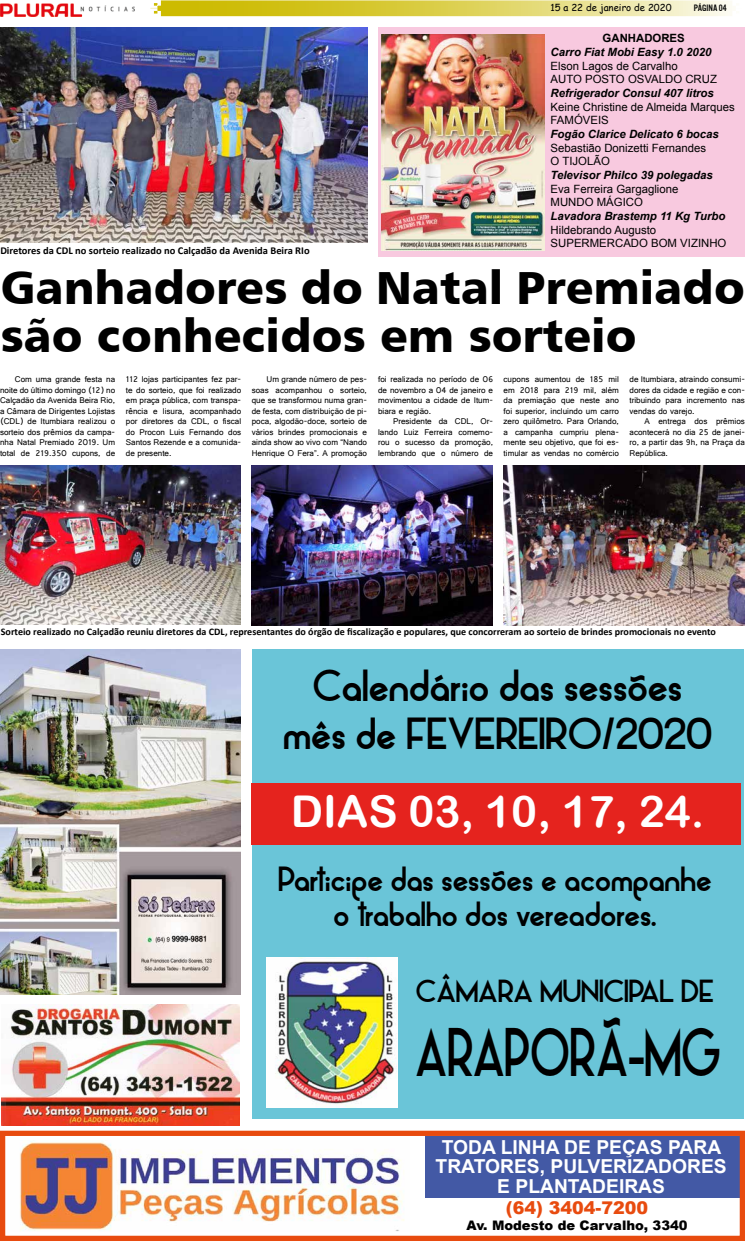
<style>
.page{position:relative;width:745px;height:1241px;background:#fff}
.page>*{position:absolute;margin:0;border:0;box-sizing:border-box;transform-origin:0 0}
.t1{font:60.2px "Alpaca Scarlett Demo";color:#000;scale:.76 1}
.t2{font:46.38px/48.1px "Humanist 777 BT Black B";color:#000}
.t3{font:43.75px "Arial Rounded MT Bold";color:#fff}
.t4{font:39.38px/48.1px "Alpaca Scarlett Demo";color:#000;text-align:center}
.t5{font:30.62px/35px "Alpaca Scarlett Demo";color:#000;text-align:center}
.t6{font:28px "Alpaca Scarlett Demo";color:#000}
.t7{font:700 19.25px/19.2px "Arial";color:#fff;text-align:center}
.t8{font:900 17.5px "Arial";color:#e84b0f}
.t9{font:900 13.12px "Arial";color:#000}
.t10{font:11.38px/13.7px "Arial";color:#000}
.t11{font:italic 700 11.38px "Arial";color:#000}
.t12{font:700 11.38px "Arial";color:#000}
.t13{font:700 10.5px "Calibri";color:#000}
.t14{font:700 10.06px "Calibri";color:#000}
.t15{font:9.62px "Comic Sans MS";color:#000}
.t16{font:9.62px "U.S.101";color:#000}
.t17{font:8.75px/10.5px "Gautami";color:#000;text-align:justify}
</style>
<div class="page">
<img style="left:0;top:3px;width:135px;height:14px">
<svg style="left:150px;top:0;width:582px;height:16px;background:#dfd462"></svg>
<img style="left:0;top:649px;width:241px;height:344px">
<div style="left:425px;top:1135px;width:314px;height:62px;background:#4359a5"></div>
<div style="left:0;top:1130px;width:744px;height:110px;border:5px solid #e84b0f"></div>
<img style="left:20px;top:1140px;width:384px;height:90px">
<div style="left:378px;top:27px;width:366px;height:230px;background:#f8c9df"></div>
<img style="left:381px;top:34px;width:163px;height:216px">
<img style="left:0;top:27px;width:367px;height:215px">
<img style="left:1px;top:465px;width:240px;height:159px">
<img style="left:251px;top:465px;width:241px;height:160px">
<img style="left:503px;top:465px;width:240px;height:160px">
<div style="left:252px;top:649px;width:491px;height:469px;background:#6ac5d8"></div>
<div style="left:251px;top:782px;width:489px;height:62px;background:#e5231e"></div>
<img style="left:267px;top:957px;width:130px;height:150px">
<img style="left:2px;top:1004px;width:238px;height:121px">
<p class="t13" style="left:0;top:243px;width:310px">Diretores da CDL no sorteio realizado no Calçadão da Avenida Beira RIo</p>
<p class="t15" style="left:550px;top:1px;width:122px">15 a 22 de janeiro de 2020</p>
<p class="t16" style="left:693px;top:2px;width:35px">PÁGINa 04</p>
<h3 class="t12" style="left:602px;top:31px;width:84px">GANHADORES</h3>
<h3 class="t11" style="left:550px;top:44px;width:162px">Carro Fiat Mobi Easy 1.0 2020</h3>
<h3 class="t10" style="left:550px;top:59px;width:168px">Elson Lagos de Carvalho<br>AUTO POSTO OSVALDO CRUZ</h3>
<h3 class="t11" style="left:550px;top:85px;width:165px">Refrigerador Consul 407 litros</h3>
<h3 class="t10" style="left:550px;top:100px;width:185px">Keine Christine de Almeida Marques<br>FAMÓVEIS</h3>
<h3 class="t11" style="left:550px;top:126px;width:170px">Fogão Clarice Delicato 6 bocas</h3>
<h3 class="t10" style="left:550px;top:141px;width:157px">Sebastião Donizetti Fernandes<br>O TIJOLÃO</h3>
<h3 class="t11" style="left:550px;top:167px;width:164px">Televisor Philco 39 polegadas</h3>
<h3 class="t10" style="left:550px;top:182px;width:129px">Eva Ferreira Gargaglione<br>MUNDO MÁGICO</h3>
<h3 class="t11" style="left:550px;top:208px;width:176px">Lavadora Brastemp 11 Kg Turbo</h3>
<h3 class="t10" style="left:550px;top:223px;width:177px">Hildebrando Augusto<br>SUPERMERCADO BOM VIZINHO</h3>
<h2 class="t2" style="left:0;top:262px;width:745px">Ganhadores do Natal Premiado são conhecidos em sorteio</h2>
<p class="t17" style="left:0;top:373px;width:116px;text-indent:15px">Com uma grande festa na noite do último domingo (12) no Calçadão da Avenida Beira Rio, a Câmara de Dirigentes Lojistas (CDL) de Itumbiara realizou o sorteio dos prêmios da campa&shy;nha Natal Premiado 2019. Um total de 219.350 cupons, de</p>
<p class="t17" style="left:126px;top:373px;width:117px">112 lojas participantes fez par&shy;te do sorteio, que foi realizado em praça pública, com transpa&shy;rência e lisura, acompanhado por diretores da CDL, o fiscal do Procon Luis Fernando dos Santos Rezende e a comunida&shy;de presente.</p>
<p class="t17" style="left:251px;top:373px;width:117px;text-indent:15px">Um grande número de pes&shy;soas acompanhou o sorteio, que se transformou numa gran&shy;de festa, com distribuição de pi&shy;poca, algodão-doce, sorteio de vários brindes promocionais e ainda show ao vivo com “Nando Henrique O Fera”. A promoção</p>
<p class="t17" style="left:378px;top:373px;width:116px">foi realizada no período de 06 de novembro a 04 de janeiro e movimentou a cidade de Itum&shy;biara e região.</p>
<p class="t17" style="left:378px;top:415px;width:116px;text-indent:15px">Presidente da CDL, Or&shy;lando Luiz Ferreira comemo&shy;rou o sucesso da promoção, lembrando que o número de</p>
<p class="t17" style="left:503px;top:373px;width:117px">cupons aumentou de 185 mil em 2018 para 219 mil, além da premiação que neste ano foi superior, incluindo um carro zero quilômetro. Para Orlando, a campanha cumpriu plena&shy;mente seu objetivo, que foi es&shy;timular as vendas no comércio</p>
<p class="t17" style="left:629px;top:373px;width:117px">de Itumbiara, atraindo consumi&shy;dores da cidade e região e con&shy;tribuindo para incremento nas vendas do varejo.</p>
<p class="t17" style="left:629px;top:415px;width:117px;text-indent:15px">A entrega dos prêmios acontecerá no dia 25 de janei&shy;ro, a partir das 9h, na Praça da República.</p>
<p class="t14" style="left:1px;top:625px;width:716px">Sorteio realizado no Calçadão reuniu diretores da CDL, representantes do órgão de fiscalização e populares, que concorreram ao sorteio de brindes promocionais no evento</p>
<h3 class="t4" style="left:283px;top:663px;width:430px">Calendário das sessões mês de FEVEREIRO/2020</h3>
<h3 class="t3" style="left:290px;top:785px;width:415px">DIAS 03, 10, 17, 24.</h3>
<h3 class="t5" style="left:278px;top:863px;width:435px">Participe das sessões e acompanhe o trabalho dos vereadores.</h3>
<h3 class="t6" style="left:415px;top:976px;width:299px">CÂMARA MUNICIPAL DE</h3>
<h1 class="t1" style="left:415px;top:1019px;width:402px">ARAPORÃ-MG</h1>
<h3 class="t7" style="left:435px;top:1137px;width:292px">TODA LINHA DE PEÇAS PARA<br>TRATORES, PULVERIZADORES<br>E PLANTADEIRAS</h3>
<h3 class="t8" style="left:505px;top:1194px;width:143px">(64) 3404-7200</h3>
<h3 class="t9" style="left:466px;top:1215px;width:222px">Av. Modesto de Carvalho, 3340</h3>
</div>
